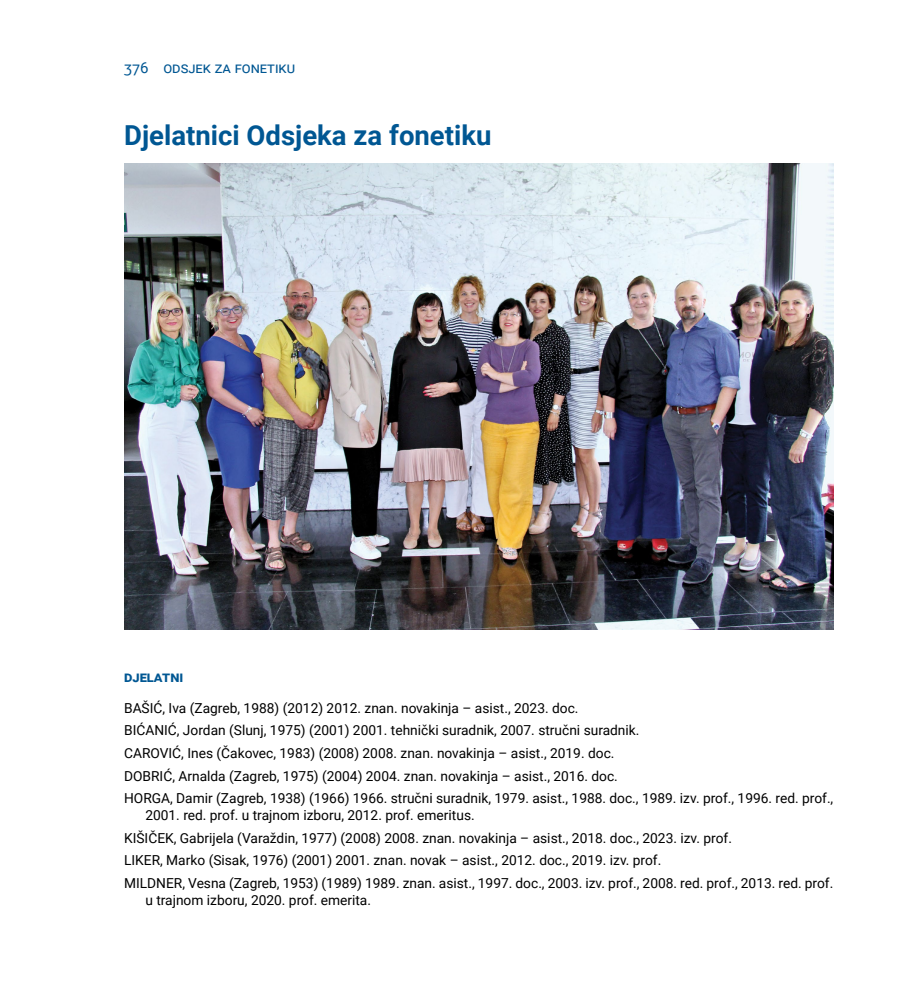
<style>
.page{position:relative;width:922px;height:993px;background:#fff}
.page>*{position:absolute;margin:0;border:0;box-sizing:border-box;transform-origin:0 0}
.t1{font:700 27.5px "Roboto";color:#005793}
.t2{font:15px "Roboto";color:#005793}
.t3{font:700 15px "Roboto";color:#005793}
.t4{font:13.75px/22.5px "Roboto";color:#000}
</style>
<div class="page">
<img style="left:124px;top:164px;width:709px;height:465px">
<p class="t2" style="left:124px;top:57px;width:172px">376 odsjek za fonetiku</p>
<h1 class="t1" style="left:124px;top:116px;width:369px">Djelatnici Odsjeka za fonetiku</h1>
<p class="t3" style="left:124px;top:665px;width:61px">djelatni</p>
<p class="t4" style="left:124px;top:696px;width:710px">BAŠIĆ, Iva (Zagreb, 1988) (2012) 2012. znan. novakinja – asist., 2023. doc.<br>BIĆANIĆ, Jordan (Slunj, 1975) (2001) 2001. tehnički suradnik, 2007. stručni suradnik.<br>CAROVIĆ, Ines (Čakovec, 1983) (2008) 2008. znan. novakinja – asist., 2019. doc.<br>DOBRIĆ, Arnalda (Zagreb, 1975) (2004) 2004. znan. novakinja – asist., 2016. doc.<br>HORGA, Damir (Zagreb, 1938) (1966) 1966. stručni suradnik, 1979. asist., 1988. doc., 1989. izv. prof., 1996. red. prof.,</p>
<p class="t4" style="left:124px;top:803px;width:710px;text-indent:21px">2001. red. prof. u trajnom izboru, 2012. prof. emeritus.<br>KIŠIČEK, Gabrijela (Varaždin, 1977) (2008) 2008. znan. novakinja – asist., 2018. doc., 2023. izv. prof.<br>LIKER, Marko (Sisak, 1976) (2001) 2001. znan. novak – asist., 2012. doc., 2019. izv. prof.<br>MILDNER, Vesna (Zagreb, 1953) (1989) 1989. znan. asist., 1997. doc., 2003. izv. prof., 2008. red. prof., 2013. red. prof.</p>
<p class="t4" style="left:145px;top:888px;width:227px">u trajnom izboru, 2020. prof. emerita.</p>
</div>
